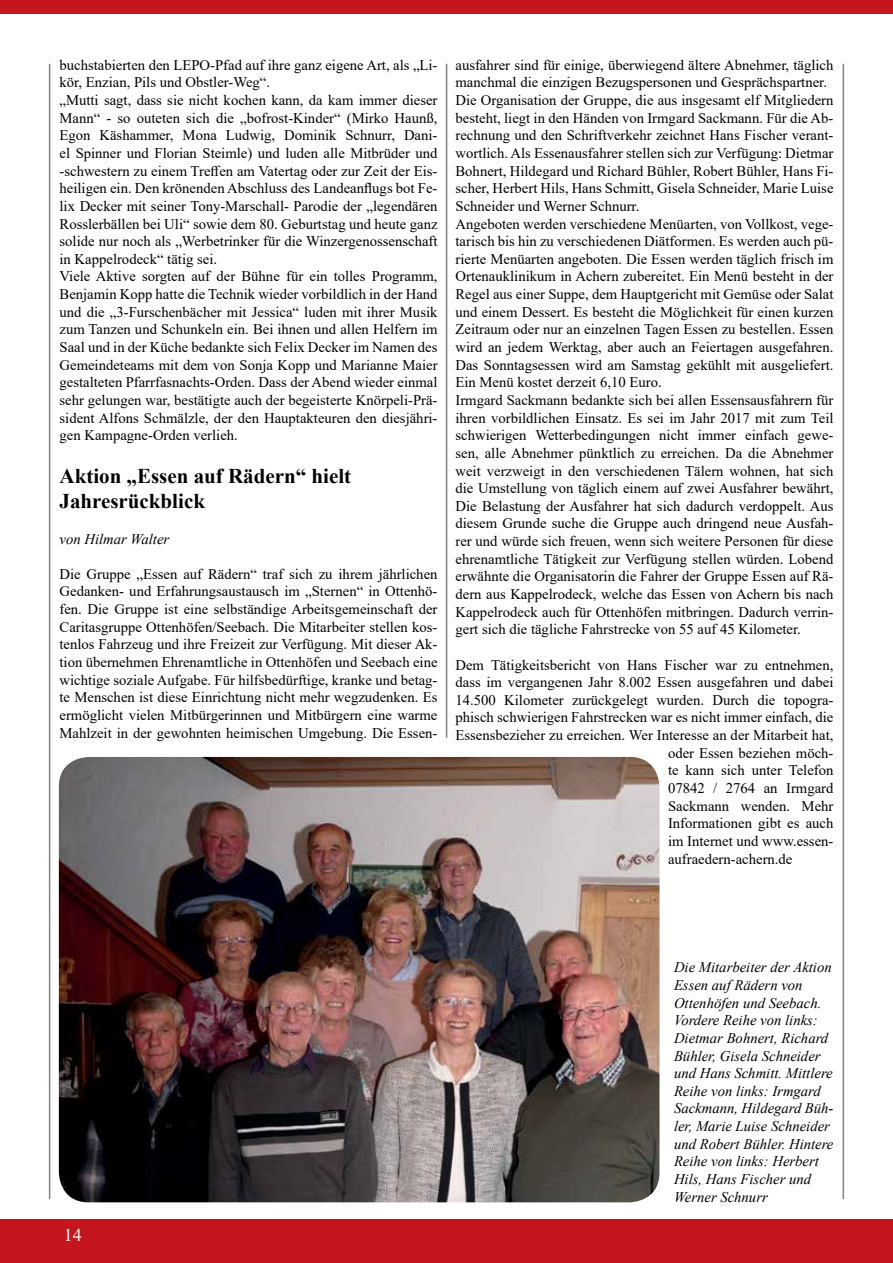
<style>
.page{position:relative;width:893px;height:1263px;background:#fff}
.page>*{position:absolute;margin:0;border:0;box-sizing:border-box;transform-origin:0 0}
.t1{font:700 21px/25.2px "Times New Roman";color:#000}
.t2{font:18px "Times New Roman";color:#fff}
.t3{font:14.7px/17.7px "Times New Roman";color:#000}
.t4{font:italic 14.7px/17.7px "Times New Roman";color:#000}
</style>
<div class="page">
<hr style="left:49px;top:64px;width:1px;height:1135px;background:#808285">
<hr style="left:843px;top:64px;width:1px;height:1135px;background:#808285">
<div style="left:0;top:1219px;width:893px;height:44px;background:#c4161c"></div>
<div style="left:0;top:0;width:893px;height:14px;background:#c4161c"></div>
<hr style="left:446px;top:64px;width:1px;height:674px;background:#808285">
<img style="left:59px;top:757px;width:600px;height:445px">
<p class="t3" style="left:60px;top:55px;width:380px">buchstabierten den LEPO-Pfad auf ihre ganz eigene Art, als „Li&shy;kör, Enzian, Pils und Obstler-Weg“.<br>„Mutti sagt, dass sie nicht kochen kann, da kam immer dieser Mann“ - so outeten sich die „bofrost-Kinder“ (Mirko Haunß, Egon Käshammer, Mona Ludwig, Dominik Schnurr, Dani&shy;el Spinner und Florian Steimle) und luden alle Mitbrüder und -schwestern zu einem Treffen am Vatertag oder zur Zeit der Eis&shy;heiligen ein. Den krönenden Abschluss des Landeanflugs bot Fe&shy;lix Decker mit seiner Tony-Marschall- Parodie der „legendären Rosslerbällen bei Uli“ sowie dem 80. Geburtstag und heute ganz solide nur noch als „Werbetrinker für die Winzergenossenschaft in Kappelrodeck“ tätig sei.<br>Viele Aktive sorgten auf der Bühne für ein tolles Programm, Benjamin Kopp hatte die Technik wieder vorbildlich in der Hand und die „3-Furschenbächer mit Jessica“ luden mit ihrer Musik zum Tanzen und Schunkeln ein. Bei ihnen und allen Helfern im Saal und in der Küche bedankte sich Felix Decker im Namen des Gemeindeteams mit dem von Sonja Kopp und Marianne Maier gestalteten Pfarrfasnachts-Orden. Dass der Abend wieder einmal sehr gelungen war, bestätigte auch der begeisterte Knörpeli-Prä&shy;sident Alfons Schmälzle, der den Hauptakteuren den diesjähri&shy;gen Kampagne-Orden verlieh.</p>
<h1 class="t1" style="left:60px;top:463px;width:293px">Aktion „Essen auf Rädern“ hielt<br>Jahresrückblick</h1>
<p class="t4" style="left:60px;top:529px;width:111px">von Hilmar Walter</p>
<p class="t3" style="left:60px;top:565px;width:380px;text-align:justify">Die Gruppe „Essen auf Rädern“ traf sich zu ihrem jährlichen Gedanken- und Erfahrungsaustausch im „Sternen“ in Ottenhö&shy;fen. Die Gruppe ist eine selbständige Arbeitsgemeinschaft der Caritasgruppe Ottenhöfen/Seebach. Die Mitarbeiter stellen kos&shy;tenlos Fahrzeug und ihre Freizeit zur Verfügung. Mit dieser Ak&shy;tion übernehmen Ehrenamtliche in Ottenhöfen und Seebach eine wichtige soziale Aufgabe. Für hilfsbedürftige, kranke und betag&shy;te Menschen ist diese Einrichtung nicht mehr wegzudenken. Es ermöglicht vielen Mitbürgerinnen und Mitbürgern eine warme Mahlzeit in der gewohnten heimischen Umgebung. Die Essen-</p>
<p class="t3" style="left:455px;top:55px;width:379px">ausfahrer sind für einige, überwiegend ältere Abnehmer, täglich manchmal die einzigen Bezugspersonen und Gesprächspartner.<br>Die Organisation der Gruppe, die aus insgesamt elf Mitgliedern besteht, liegt in den Händen von Irmgard Sackmann. Für die Ab&shy;rechnung und den Schriftverkehr zeichnet Hans Fischer verant&shy;wortlich. Als Essenausfahrer stellen sich zur Verfügung: Dietmar Bohnert, Hildegard und Richard Bühler, Robert Bühler, Hans Fi&shy;scher, Herbert Hils, Hans Schmitt, Gisela Schneider, Marie Luise Schneider und Werner Schnurr.<br>Angeboten werden verschiedene Menüarten, von Vollkost, vege&shy;tarisch bis hin zu verschiedenen Diätformen. Es werden auch pü&shy;rierte Menüarten angeboten. Die Essen werden täglich frisch im Ortenauklinikum in Achern zubereitet. Ein Menü besteht in der Regel aus einer Suppe, dem Hauptgericht mit Gemüse oder Salat und einem Dessert. Es besteht die Möglichkeit für einen kurzen Zeitraum oder nur an einzelnen Tagen Essen zu bestellen. Essen wird an jedem Werktag, aber auch an Feiertagen ausgefahren.<br>Das Sonntagsessen wird am Samstag gekühlt mit ausgeliefert.<br>Ein Menü kostet derzeit 6,10 Euro.<br>Irmgard Sackmann bedankte sich bei allen Essensausfahrern für ihren vorbildlichen Einsatz. Es sei im Jahr 2017 mit zum Teil schwierigen Wetterbedingungen nicht immer einfach gewe&shy;sen, alle Abnehmer pünktlich zu erreichen. Da die Abnehmer weit verzweigt in den verschiedenen Tälern wohnen, hat sich die Umstellung von täglich einem auf zwei Ausfahrer bewährt, Die Belastung der Ausfahrer hat sich dadurch verdoppelt. Aus diesem Grunde suche die Gruppe auch dringend neue Ausfah&shy;rer und würde sich freuen, wenn sich weitere Personen für diese ehrenamtliche Tätigkeit zur Verfügung stellen würden. Lobend erwähnte die Organisatorin die Fahrer der Gruppe Essen auf Rä&shy;dern aus Kappelrodeck, welche das Essen von Achern bis nach Kappelrodeck auch für Ottenhöfen mitbringen. Dadurch verrin&shy;gert sich die tägliche Fahrstrecke von 55 auf 45 Kilometer.</p>
<p class="t3" style="left:455px;top:655px;width:379px">Dem Tätigkeitsbericht von Hans Fischer war zu entnehmen,</p>
<p class="t3" style="left:455px;top:673px;width:379px">dass im vergangenen Jahr 8.002 Essen ausgefahren und dabei</p>
<p class="t3" style="left:455px;top:691px;width:379px">14.500 Kilometer zurückgelegt wurden. Durch die topogra-</p>
<p class="t3" style="left:455px;top:708px;width:379px">phisch schwierigen Fahrstrecken war es nicht immer einfach, die</p>
<p class="t3" style="left:455px;top:726px;width:379px">Essensbezieher zu erreichen. Wer Interesse an der Mitarbeit hat,</p>
<p class="t3" style="left:668px;top:743px;width:167px">oder Essen beziehen möch-</p>
<p class="t3" style="left:668px;top:761px;width:167px">te kann sich unter Telefon</p>
<p class="t3" style="left:668px;top:779px;width:167px">07842 / 2764 an Irmgard</p>
<p class="t3" style="left:668px;top:796px;width:167px">Sackmann wenden. Mehr</p>
<p class="t3" style="left:668px;top:814px;width:167px">Informationen gibt es auch</p>
<p class="t3" style="left:668px;top:832px;width:167px">im Internet und www.essen-</p>
<p class="t3" style="left:668px;top:849px;width:126px">aufraedern-achern.de</p>
<p class="t2" style="left:64px;top:1222px;width:19px">14</p>
<p class="t4" style="left:674px;top:958px;width:161px">Die Mitarbeiter der Aktion<br>Essen auf Rädern von<br>Ottenhöfen und Seebach.<br>Vordere Reihe von links:<br>Dietmar Bohnert, Richard<br>Bühler, Gisela Schneider und Hans Schmitt. Mittlere<br>Reihe von links: Irmgard<br>Sackmann, Hildegard Büh&shy;ler, Marie Luise Schneider und Robert Bühler. Hintere<br>Reihe von links: Herbert<br>Hils, Hans Fischer und<br>Werner Schnurr</p>
</div>
